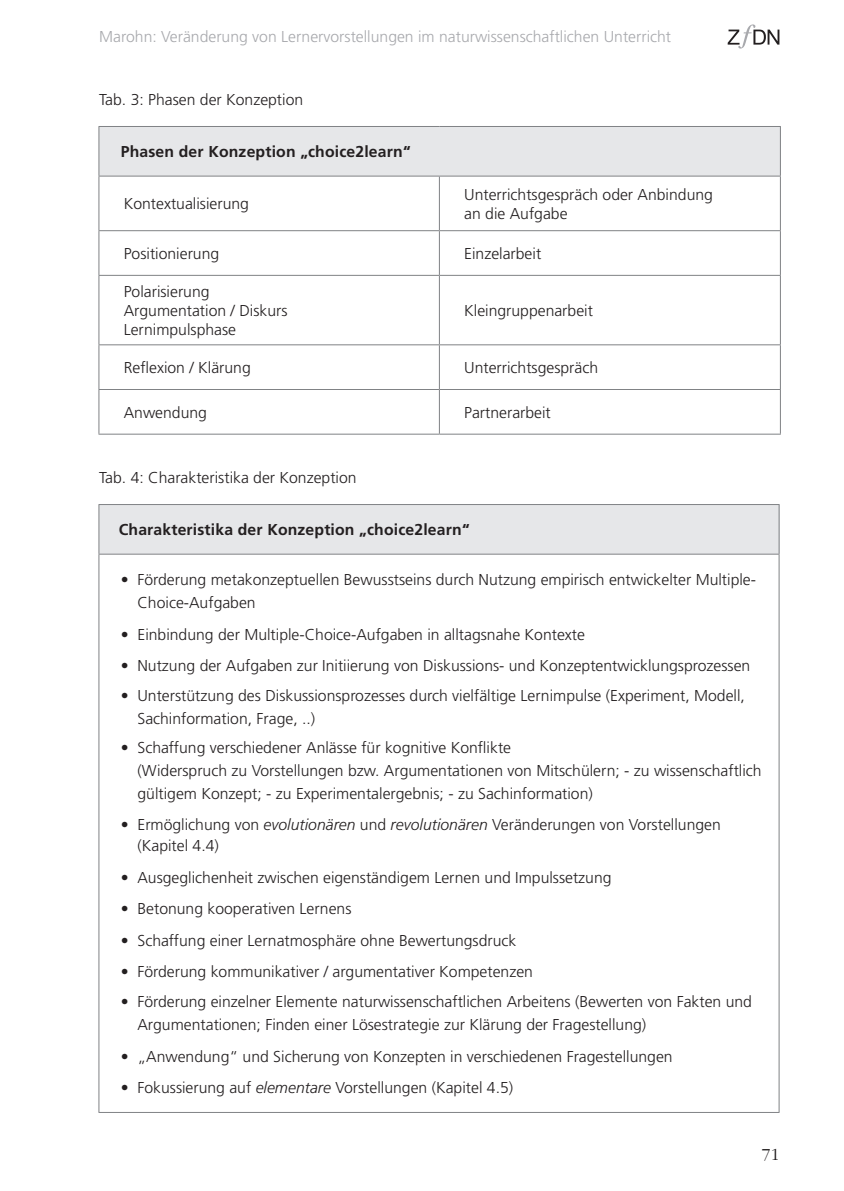
<style>
.page{position:relative;width:844px;height:1191px;background:#fff}
.page>*{position:absolute;margin:0;border:0;box-sizing:border-box;transform-origin:0 0}
.t1{font:300 17.5px "Garamond";color:#231f20}
.t2{font:300 15.75px/22.8px "Frutiger LT";color:#231f20}
.t3{font:300 15.75px "Frutiger LT";color:#a8a9ad}
.t4{font:700 15.75px "Frutiger LT";letter-spacing:.01em;color:#231f20}
.s1{font-style:italic}
</style>
<div class="page">
<svg style="left:727px;top:24px;width:52px;height:25px"></svg>
<div style="left:99px;top:126px;width:681px;height:50px;background:#e6e7e9"></div>
<hr style="left:98px;top:126px;width:341px;height:1px;background:#808285">
<hr style="left:98px;top:127px;width:1px;height:49px;background:#808285">
<hr style="left:439px;top:126px;width:341px;height:1px;background:#808285">
<hr style="left:779px;top:127px;width:1px;height:49px;background:#808285">
<hr style="left:98px;top:176px;width:341px;height:1px;background:#808285">
<hr style="left:98px;top:176px;width:1px;height:54px;background:#808285">
<hr style="left:439px;top:176px;width:341px;height:1px;background:#808285">
<hr style="left:439px;top:176px;width:1px;height:54px;background:#808285">
<hr style="left:779px;top:176px;width:1px;height:54px;background:#808285">
<hr style="left:98px;top:230px;width:341px;height:1px;background:#808285">
<hr style="left:98px;top:231px;width:1px;height:44px;background:#808285">
<hr style="left:439px;top:230px;width:341px;height:1px;background:#808285">
<hr style="left:439px;top:231px;width:1px;height:44px;background:#808285">
<hr style="left:779px;top:231px;width:1px;height:44px;background:#808285">
<hr style="left:98px;top:275px;width:341px;height:1px;background:#808285">
<hr style="left:98px;top:276px;width:1px;height:68px;background:#808285">
<hr style="left:439px;top:275px;width:341px;height:1px;background:#808285">
<hr style="left:439px;top:276px;width:1px;height:68px;background:#808285">
<hr style="left:779px;top:276px;width:1px;height:68px;background:#808285">
<hr style="left:98px;top:344px;width:341px;height:1px;background:#808285">
<hr style="left:98px;top:345px;width:1px;height:44px;background:#808285">
<hr style="left:439px;top:344px;width:341px;height:1px;background:#808285">
<hr style="left:439px;top:345px;width:1px;height:44px;background:#808285">
<hr style="left:779px;top:345px;width:1px;height:44px;background:#808285">
<hr style="left:98px;top:389px;width:341px;height:1px;background:#808285">
<hr style="left:98px;top:390px;width:1px;height:44px;background:#808285">
<hr style="left:439px;top:389px;width:341px;height:1px;background:#808285">
<hr style="left:439px;top:390px;width:1px;height:44px;background:#808285">
<hr style="left:779px;top:390px;width:1px;height:44px;background:#808285">
<hr style="left:98px;top:434px;width:341px;height:1px;background:#808285">
<hr style="left:439px;top:434px;width:341px;height:1px;background:#808285">
<div style="left:99px;top:504px;width:679px;height:50px;background:#e6e7e9"></div>
<hr style="left:98px;top:504px;width:681px;height:1px;background:#808285">
<hr style="left:98px;top:505px;width:1px;height:49px;background:#808285">
<hr style="left:778px;top:505px;width:1px;height:49px;background:#808285">
<hr style="left:98px;top:554px;width:681px;height:1px;background:#808285">
<hr style="left:98px;top:554px;width:1px;height:558px;background:#808285">
<hr style="left:778px;top:554px;width:1px;height:558px;background:#808285">
<hr style="left:98px;top:1112px;width:681px;height:1px;background:#808285">
<p class="t3" style="left:99px;top:27px;width:573px">Marohn: Veränderung von Lernervorstellungen im naturwissenschaftlichen Unterricht</p>
<p class="t2" style="left:99px;top:88px;width:205px">Tab. 3: Phasen der Konzeption</p>
<p class="t4" style="left:121px;top:142px;width:291px">Phasen der Konzeption „choice2learn“</p>
<p class="t2" style="left:124px;top:193px;width:127px">Kontextualisierung</p>
<p class="t2" style="left:464px;top:185px;width:250px;line-height:19.2px">Unterrichtsgespräch oder Anbindung an die Aufgabe</p>
<p class="t2" style="left:124px;top:242px;width:97px">Positionierung</p>
<p class="t2" style="left:464px;top:242px;width:78px">Einzelarbeit</p>
<p class="t2" style="left:124px;top:282px;width:165px;line-height:19.2px">Polarisierung<br>Argumentation / Diskurs<br>Lernimpulsphase</p>
<p class="t2" style="left:464px;top:299px;width:130px">Kleingruppenarbeit</p>
<p class="t2" style="left:124px;top:356px;width:128px">Reflexion / Klärung</p>
<p class="t2" style="left:464px;top:356px;width:135px">Unterrichtsgespräch</p>
<p class="t2" style="left:124px;top:401px;width:85px">Anwendung</p>
<p class="t2" style="left:464px;top:401px;width:88px">Partnerarbeit</p>
<p class="t2" style="left:99px;top:466px;width:259px">Tab. 4: Charakteristika der Konzeption</p>
<p class="t4" style="left:119px;top:520px;width:352px">Charakteristika der Konzeption „choice2learn“</p>
<p class="t2" style="left:137px;top:569px;width:620px;text-indent:-17px">• Förderung metakonzeptuellen Bewusstseins durch Nutzung empirisch entwickelter Multiple-<br>Choice-Aufgaben</p>
<p class="t2" style="left:121px;top:623px;width:465px">• Einbindung der Multiple-Choice-Aufgaben in alltagsnahe Kontexte</p>
<p class="t2" style="left:121px;top:654px;width:631px">• Nutzung der Aufgaben zur Initiierung von Diskussions- und Konzeptentwicklungsprozessen</p>
<p class="t2" style="left:137px;top:684px;width:609px;text-indent:-17px">• Unterstützung des Diskussionsprozesses durch vielfältige Lernimpulse (Experiment, Modell,<br>Sachinformation, Frage, ..)</p>
<p class="t2" style="left:137px;top:737px;width:625px;text-indent:-17px">• Schaffung verschiedener Anlässe für kognitive Konflikte<br>(Widerspruch zu Vorstellungen bzw. Argumentationen von Mitschülern; - zu wissenschaftlich gültigem Konzept; - zu Experimentalergebnis; - zu Sachinformation)</p>
<p class="t2" style="left:137px;top:814px;width:584px;line-height:21px;text-indent:-17px">• Ermöglichung von <span class="s1">evolutionären</span> und <span class="s1">revolutionären</span> Veränderungen von Vorstellungen (Kapitel 4.4)</p>
<p class="t2" style="left:121px;top:866px;width:492px">• Ausgeglichenheit zwischen eigenständigem Lernen und Impulssetzung</p>
<p class="t2" style="left:121px;top:898px;width:232px">• Betonung kooperativen Lernens</p>
<p class="t2" style="left:121px;top:929px;width:397px">• Schaffung einer Lernatmosphäre ohne Bewertungsdruck</p>
<p class="t2" style="left:121px;top:961px;width:413px">• Förderung kommunikativer / argumentativer Kompetenzen</p>
<p class="t2" style="left:137px;top:990px;width:616px;text-indent:-17px">• Förderung einzelner Elemente naturwissenschaftlichen Arbeitens (Bewerten von Fakten und<br>Argumentationen; Finden einer Lösestrategie zur Klärung der Fragestellung)</p>
<p class="t2" style="left:121px;top:1045px;width:553px">• „Anwendung“ und Sicherung von Konzepten in verschiedenen Fragestellungen</p>
<p class="t2" style="left:121px;top:1076px;width:394px">• Fokussierung auf <span class="s1">elementare</span> Vorstellungen (Kapitel 4.5)</p>
<p class="t1" style="left:761px;top:1144px;width:19px">71</p>
</div>
